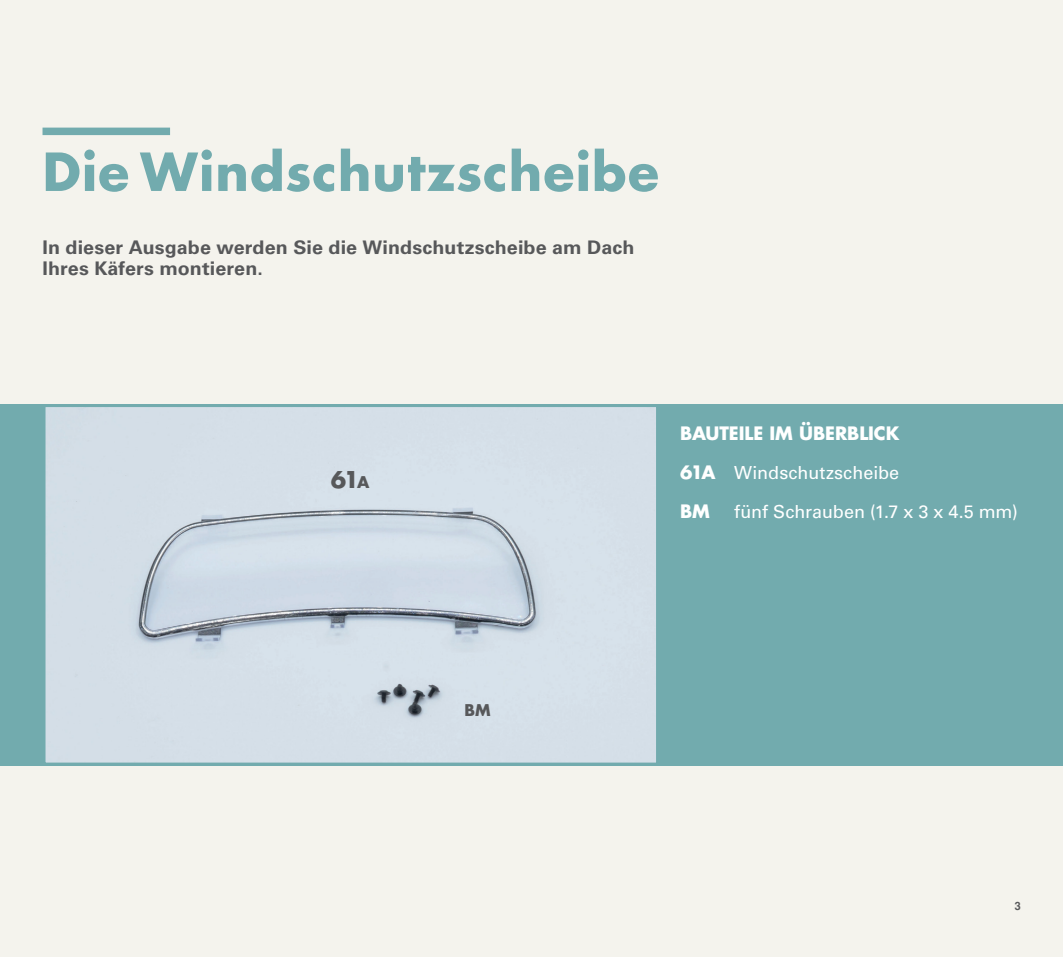
<style>
.page{position:relative;width:1063px;height:957px;background:#f4f3ed}
.page>*{position:absolute;margin:0;border:0;box-sizing:border-box;transform-origin:0 0}
.MONTAGGIO_TITOLO{font:700 51px "Futura Std";letter-spacing:.02em;color:#72abae}
.MONTAGGIO_foto_pezzi{font:700 22.5px "Futura Std";color:#57585a}
.SOMMARIETTO{font:700 18.75px/21px "Univers LT Std";letter-spacing:.005em;color:#57585a;scale:1.05 1}
.MONTAGGIO_PEZZI{font:18px "Univers LT Std";color:#fff}
.ELENCO_PEZZI_TITOLO{font:700 18px "Futura Std";letter-spacing:-.005em;color:#fff}
.MONTAGGIO_PEZZI-2{font:700 18px "Futura Std";color:#fff}
.MONTAGGIO_foto_pezzi-2{font:700 15.75px "Futura Std";color:#57585a}
.t1{font:12px "Coolvetica Rg";color:#57585a}
.s1{font-size:15.75px}
.s2{font-family:"Futura Std";font-weight:700}
</style>
<div class="page">
<div style="left:43px;top:128px;width:127px;height:7px;background:#72abae"></div>
<div style="left:0;top:404px;width:1063px;height:361px;background:#72abae"></div>
<img style="left:47px;top:408px;width:608px;height:353px">
<div style="left:43px;top:404px;width:616px;height:361px;border:3px solid #72abae"></div>
<p class="MONTAGGIO_TITOLO" style="left:43px;top:138px;width:618px">Die Windschutzscheibe</p>
<p class="SOMMARIETTO" style="left:43px;top:237px;width:565px">In dieser Ausgabe werden Sie die Windschutzscheibe am Dach<br>Ihres Käfers montieren.</p>
<p class="MONTAGGIO_foto_pezzi" style="left:331px;top:464px;width:40px">61<span class="s1">a</span></p>
<p class="ELENCO_PEZZI_TITOLO" style="left:680px;top:421px;width:221px">BAUTEILE IM ÜBERBLICK</p>
<p class="MONTAGGIO_PEZZI" style="left:680px;top:462px;width:220px"><span class="s2">61A</span> Windschutzscheibe</p>
<p class="MONTAGGIO_PEZZI-2" style="left:680px;top:499px;width:31px">BM</p>
<p class="MONTAGGIO_PEZZI" style="left:734px;top:501px;width:285px">fünf Schrauben (1.7 x 3 x 4.5 mm)</p>
<p class="MONTAGGIO_foto_pezzi-2" style="left:465px;top:699px;width:27px">bm</p>
<p class="t1" style="left:1015px;top:898px;width:7px">3</p>
</div>
